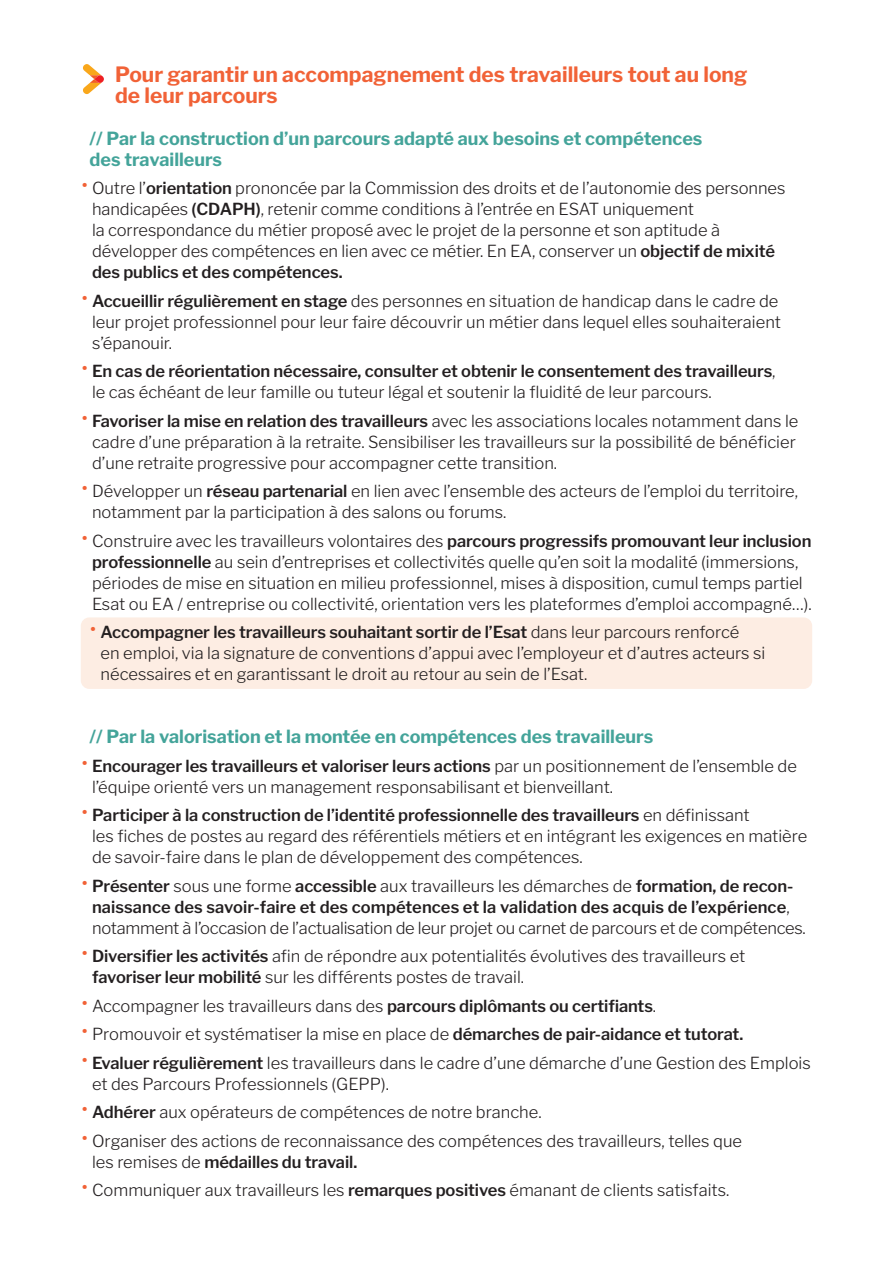
<style>
.page{position:relative;width:893px;height:1263px;background:#fff}
.page>*{position:absolute;margin:0;border:0;box-sizing:border-box;transform-origin:0 0}
.t1{font:700 21px/21px "Libre Franklin";color:#f16237}
.t2{font:700 18px/21px "Libre Franklin";color:#44a49a}
.t3{font:300 16.5px/21px "Libre Franklin";color:#231f20}
.t4{font:600 16.5px/21px "Libre Franklin";letter-spacing:-.005em;color:#231f20}
.s1{font-size:24px;color:#f16237}
.s2{font-weight:600}
.s3{font-weight:300;font-size:24px;color:#f16237}
.s4{font-weight:300}
</style>
<div class="page">
<div style="left:81px;top:617px;width:731px;height:72px;background:#fdede3;border-radius:9px"></div>
<svg style="left:83px;top:64px;width:21px;height:30px"></svg>
<p class="t1" style="left:115px;top:61px;width:634px">Pour garantir un accompagnement des travailleurs tout au long de leur parcours</p>
<p class="t2" style="left:90px;top:126px;width:614px">// Par la construction d’un parcours adapté aux besoins et compétences des travailleurs</p>
<p class="t3" style="left:92px;top:178px;width:695px;text-indent:-11px"><span class="s1">•</span> Outre l’<span class="s2">orientation</span> prononcée par la Commission des droits et de l’autonomie des personnes handicapées <span class="s2">(CDAPH)</span>, retenir comme conditions à l’entrée en ESAT uniquement<br>la correspondance du métier proposé avec le projet de la personne et son aptitude à développer des compétences en lien avec ce métier. En EA, conserver un <span class="s2">objectif de mixité des publics et des compétences.</span></p>
<p class="t3" style="left:92px;top:291px;width:690px;text-indent:-11px"><span class="s1">•</span> <span class="s2">Accueillir régulièrement en stage</span> des personnes en situation de handicap dans le cadre de leur projet professionnel pour leur faire découvrir un métier dans lequel elles souhaiteraient s’épanouir.</p>
<p class="t4" style="left:92px;top:361px;width:685px;text-indent:-11px"><span class="s3">•</span> En cas de réorientation nécessaire, consulter et obtenir le consentement des travailleurs<span class="s4">, le cas échéant de leur famille ou tuteur légal et soutenir la fluidité de leur parcours.</span></p>
<p class="t3" style="left:92px;top:411px;width:708px;text-indent:-11px"><span class="s1">•</span> <span class="s2">Favoriser la mise en relation des travailleurs</span> avec les associations locales notamment dans le cadre d’une préparation à la retraite. Sensibiliser les travailleurs sur la possibilité de bénéficier d’une retraite progressive pour accompagner cette transition.</p>
<p class="t3" style="left:92px;top:481px;width:708px;text-indent:-11px"><span class="s1">•</span> Développer un <span class="s2">réseau partenarial</span> en lien avec l’ensemble des acteurs de l’emploi du territoire, notamment par la participation à des salons ou forums.</p>
<p class="t3" style="left:92px;top:531px;width:721px;text-indent:-11px"><span class="s1">•</span> Construire avec les travailleurs volontaires des <span class="s2">parcours progressifs promouvant leur inclusion professionnelle</span> au sein d’entreprises et collectivités quelle qu’en soit la modalité (immersions, périodes de mise en situation en milieu professionnel, mises à disposition, cumul temps partiel Esat ou EA / entreprise ou collectivité, orientation vers les plateformes d’emploi accompagné…).</p>
<p class="t3" style="left:101px;top:622px;width:666px;text-indent:-11px"><span class="s1">•</span> <span class="s2">Accompagner les travailleurs souhaitant sortir de l’Esat</span> dans leur parcours renforcé<br>en emploi, via la signature de conventions d’appui avec l’employeur et d’autres acteurs si nécessaires et en garantissant le droit au retour au sein de l’Esat.</p>
<p class="t2" style="left:90px;top:724px;width:565px">// Par la valorisation et la montée en compétences des travailleurs</p>
<p class="t3" style="left:92px;top:756px;width:706px;text-indent:-11px"><span class="s1">•</span> <span class="s2">Encourager les travailleurs et valoriser leurs actions</span> par un positionnement de l’ensemble de l’équipe orienté vers un management responsabilisant et bienveillant.</p>
<p class="t3" style="left:92px;top:803px;width:717px;text-indent:-11px"><span class="s1">•</span> <span class="s2">Participer à la construction de l’identité professionnelle des travailleurs</span> en définissant<br>les fiches de postes au regard des référentiels métiers et en intégrant les exigences en matière de savoir-faire dans le plan de développement des compétences.</p>
<p class="t3" style="left:92px;top:876px;width:715px;text-indent:-11px"><span class="s1">•</span> <span class="s2">Présenter</span> sous une forme <span class="s2">accessible</span> aux travailleurs les démarches de <span class="s2">formation, de recon&shy;naissance des savoir-faire et des compétences et la validation des acquis de l’expérience</span>, notamment à l’occasion de l’actualisation de leur projet ou carnet de parcours et de compétences.</p>
<p class="t3" style="left:92px;top:944px;width:655px;text-indent:-11px"><span class="s1">•</span> <span class="s2">Diversifier les activités</span> afin de répondre aux potentialités évolutives des travailleurs et <span class="s2">favoriser leur mobilité</span> sur les différents postes de travail.</p>
<p class="t3" style="left:81px;top:996px;width:576px"><span class="s1">•</span> Accompagner les travailleurs dans des <span class="s2">parcours diplômants ou certifiants</span>.</p>
<p class="t3" style="left:81px;top:1024px;width:664px"><span class="s1">•</span> Promouvoir et systématiser la mise en place de <span class="s2">démarches de pair-aidance et tutorat.</span></p>
<p class="t3" style="left:92px;top:1053px;width:720px;text-indent:-11px"><span class="s1">•</span> <span class="s2">Evaluer régulièrement</span> les travailleurs dans le cadre d’une démarche d’une Gestion des Emplois et des Parcours Professionnels (GEPP).</p>
<p class="t3" style="left:81px;top:1102px;width:462px"><span class="s1">•</span> <span class="s2">Adhérer</span> aux opérateurs de compétences de notre branche.</p>
<p class="t3" style="left:92px;top:1131px;width:651px;text-indent:-11px"><span class="s1">•</span> Organiser des actions de reconnaissance des compétences des travailleurs, telles que les remises de <span class="s2">médailles du travail.</span></p>
<p class="t3" style="left:81px;top:1180px;width:650px"><span class="s1">•</span> Communiquer aux travailleurs les <span class="s2">remarques positives</span> émanant de clients satisfaits.</p>
</div>
